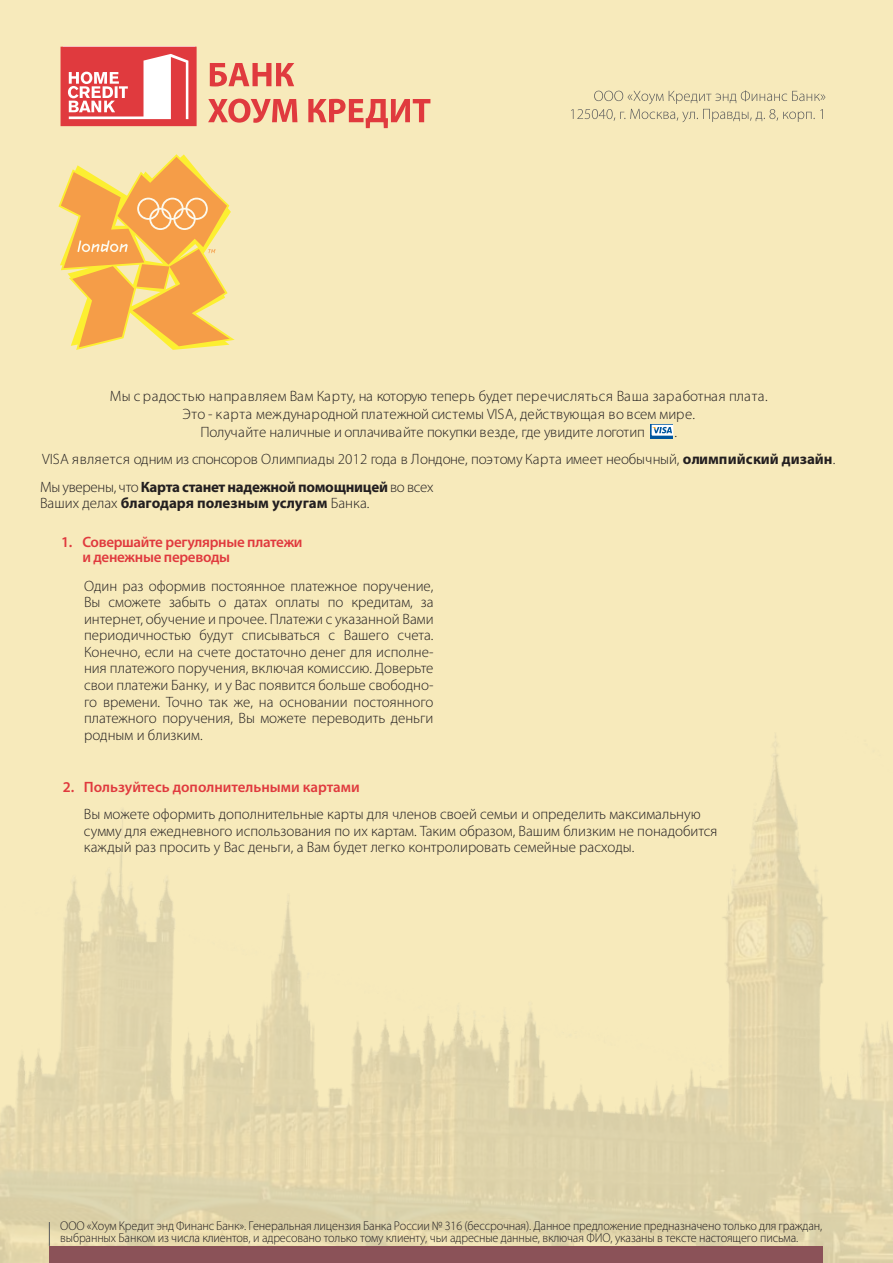
<style>
.page{position:relative;width:893px;height:1263px;background:#f7eabb}
.page>*{position:absolute;margin:0;border:0;box-sizing:border-box;transform-origin:0 0}
.t1{font:300 15px/16.5px "Myriad Pro";color:#231f20}
.t2{font:700 15px/16.5px "Myriad Pro";letter-spacing:-.015em;color:#231f20}
.t3{font:600 15px/15px "Myriad Pro";letter-spacing:-.02em;color:#e03a3e}
.t4{font:600 15px "Myriad Pro";color:#e03a3e}
.t5{font:300 12.75px/12.8px "Myriad Pro";letter-spacing:-.01em;color:#231f20;scale:.96 1}
.s1{font-weight:700}
.s2{font-weight:300}
</style>
<div class="page">
<img style="left:0;top:736px;width:893px;height:527px">
<div style="left:651px;top:425px;width:22px;height:14px;background:#0057a0"></div>
<svg style="left:652px;top:425px;width:21px;height:11px"></svg>
<svg style="left:210px;top:63px;width:84px;height:23px"></svg>
<svg style="left:208px;top:99px;width:89px;height:24px"></svg>
<svg style="left:308px;top:99px;width:122px;height:29px"></svg>
<svg style="left:61px;top:47px;width:136px;height:79px"></svg>
<svg style="left:571px;top:90px;width:254px;height:32px"></svg>
<svg style="left:49px;top:1222px;width:1px;height:24px"></svg>
<svg style="left:58px;top:154px;width:177px;height:196px"></svg>
<div style="left:49px;top:1246px;width:773px;height:17px;background:#8b5258"></div>
<p class="t1" style="left:110px;top:388px;width:660px">Мы с радостью направляем Вам Карту, на которую теперь будет перечисляться Ваша заработная плата.</p>
<p class="t1" style="left:183px;top:406px;width:514px">Это - карта международной платежной системы VISA, действующая во всем мире.</p>
<p class="t1" style="left:201px;top:424px;width:446px">Получайте наличные и оплачивайте покупки везде, где увидите логотип</p>
<p class="t1" style="left:42px;top:418px;width:795px;line-height:27px;text-indent:632px">.<br>VISA является одним из спонсоров Олимпиады 2012 года в Лондоне, поэтому Карта имеет необычный, <span class="s1">олимпийский дизайн</span>.</p>
<p class="t2" style="left:40px;top:478px;width:395px"><span class="s2">Мы уверены, что</span> Карта станет надежной помощницей <span class="s2">во всех<br>Ваших делах</span> благодаря полезным услугам <span class="s2">Банка.</span></p>
<p class="t3" style="left:82px;top:534px;width:222px;text-indent:-21px">1. Совершайте регулярные платежи и денежные переводы</p>
<p class="t1" style="left:84px;top:578px;width:351px;text-align:justify">Один раз оформив постоянное платежное поручение, Вы сможете забыть о датах оплаты по кредитам, за интернет, обучение и прочее. Платежи с указанной Вами периодичностью будут списываться с Вашего счета.<br>Конечно, если на счете достаточно денег для исполне&shy;ния платежого поручения, включая комиссию. Доверьте свои платежи Банку, и у Вас появится больше свободно&shy;го времени. Точно так же, на основании постоянного платежного поручения, Вы можете переводить деньги родным и близким.</p>
<p class="t4" style="left:63px;top:778px;width:299px">2. Пользуйтесь дополнительными картами</p>
<p class="t1" style="left:84px;top:806px;width:635px">Вы можете оформить дополнительные карты для членов своей семьи и определить максимальную сумму для ежедневного использования по их картам. Таким образом, Вашим близким не понадобится каждый раз просить у Вас деньги, а Вам будет легко контролировать семейные расходы.</p>
<p class="t5" style="left:60px;top:1219px;width:795px">ООО «Хоум Кредит энд Финанс Банк». Генеральная лицензия Банка России № 316 (бессрочная). Данное предложение предназначено только для граждан, выбранных Банком из числа клиентов, и адресовано только тому клиенту, чьи адресные данные, включая ФИО, указаны в тексте настоящего письма.</p>
</div>
